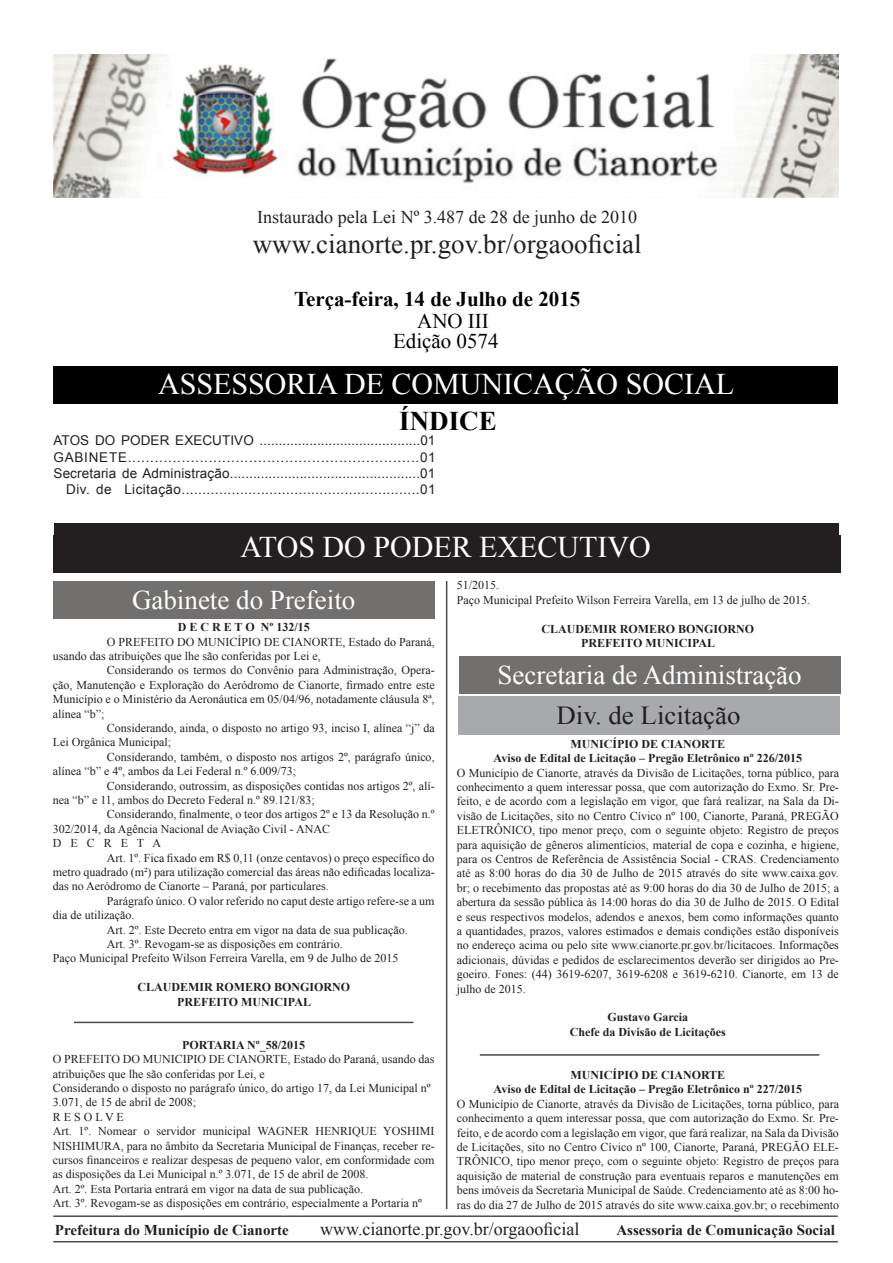
<style>
.page{position:relative;width:893px;height:1263px;background:#fff}
.page>*{position:absolute;margin:0;border:0;box-sizing:border-box;transform-origin:0 0}
.t1{font:30px "Times New Roman";color:#fff}
.t2{font:27px "Times New Roman";color:#fff}
.t3{font:27px "Times New Roman";color:#231f20}
.t4{font:700 27px "Times New Roman";color:#000}
.t5{font:25.95px "Times New Roman";color:#231f20}
.t6{font:700 21px "Times New Roman";color:#000}
.t7{font:21px "Times New Roman";color:#000}
.t8{font:18px "Times New Roman";color:#231f20}
.t9{font:700 15px "Times New Roman";color:#231f20}
.t10{font:13.5px "Arial";letter-spacing:.01em;color:#231f20}
.t11{font:13.5px "Arial";letter-spacing:.055em;color:#231f20}
.t12{font:13.5px "Arial";letter-spacing:.03em;color:#231f20}
.t13{font:12px/14.4px "Times New Roman";color:#231f20}
.t14{font:700 12px "Times New Roman";color:#231f20}
</style>
<div class="page">
<hr style="left:53px;top:1215px;width:785px;height:2px;background:#4d4948">
<hr style="left:53px;top:1241px;width:785px;height:1px;background:#4d4948">
<div style="left:54px;top:523px;width:785px;height:37px;background:#231f20"></div>
<img style="left:54px;top:54px;width:784px;height:143px">
<div style="left:53px;top:536px;width:787px;height:37px;background:#231f20"></div>
<div style="left:53px;top:366px;width:785px;height:38px;background:#000"></div>
<div style="left:53px;top:581px;width:382px;height:37px;background:#72706f"></div>
<div style="left:459px;top:656px;width:381px;height:37px;background:#72706f"></div>
<div style="left:458px;top:696px;width:381px;height:39px;background:#a8a9ad"></div>
<hr style="left:74px;top:1022px;width:339px;height:1px;background:#4d4948">
<hr style="left:480px;top:1054px;width:339px;height:2px;background:#4d4948">
<hr style="left:446px;top:581px;width:1px;height:628px;background:#4d4948">
<p class="t8" style="left:257px;top:205px;width:382px">Instaurado pela Lei Nº 3.487 de 28 de junho de 2010</p>
<p class="t3" style="left:253px;top:226px;width:390px">www.cianorte.pr.gov.br/orgaooficial</p>
<p class="t6" style="left:294px;top:284px;width:288px">Terça-feira, 14 de Julho de 2015</p>
<p class="t7" style="left:417px;top:306px;width:73px">ANO III</p>
<p class="t7" style="left:393px;top:326px;width:107px">Edição 0574</p>
<p class="t1" style="left:158px;top:364px;width:577px">ASSESSORIA DE COMUNICAÇÃO SOCIAL</p>
<p class="t10" style="left:54px;top:432px;width:383px">ATOS DO PODER EXECUTIVO ..........................................01</p>
<p class="t11" style="left:54px;top:448px;width:384px">GABINETE.................................................................01</p>
<p class="t10" style="left:54px;top:464px;width:383px">Secretaria de Administração.................................................01</p>
<p class="t12" style="left:66px;top:480px;width:371px">Div. de Licitação.........................................................01</p>
<p class="t4" style="left:399px;top:402px;width:99px">ÍNDICE</p>
<p class="t1" style="left:241px;top:526px;width:412px">ATOS DO PODER EXECUTIVO</p>
<p class="t2" style="left:132px;top:581px;width:225px">Gabinete do Prefeito</p>
<p class="t14" style="left:178px;top:619px;width:133px">D E C R E T O Nº 132/15</p>
<p class="t13" style="left:53px;top:634px;width:383px;text-indent:54px">O PREFEITO DO MUNICÍPIO DE CIANORTE, Estado do Paraná, usando das atribuições que lhe são conferidas por Lei e,</p>
<p class="t13" style="left:53px;top:663px;width:383px;text-align:justify;text-indent:54px">Considerando os termos do Convênio para Administração, Opera&shy;ção, Manutenção e Exploração do Aeródromo de Cianorte, firmado entre este Município e o Ministério da Aeronáutica em 05/04/96, notadamente cláusula 8ª, alínea “b”;</p>
<p class="t13" style="left:53px;top:720px;width:383px;text-indent:54px">Considerando, ainda, o disposto no artigo 93, inciso I, alínea “j” da<br>Lei Orgânica Municipal;</p>
<p class="t13" style="left:53px;top:749px;width:383px;text-indent:54px">Considerando, também, o disposto nos artigos 2º, parágrafo único, alínea “b” e 4º, ambos da Lei Federal n.º 6.009/73;</p>
<p class="t13" style="left:53px;top:778px;width:383px;text-indent:54px">Considerando, outrossim, as disposições contidas nos artigos 2º, alí&shy;nea “b” e 11, ambos do Decreto Federal n.º 89.121/83;</p>
<p class="t13" style="left:53px;top:807px;width:383px;text-indent:54px">Considerando, finalmente, o teor dos artigos 2º e 13 da Resolução n.º<br>302/2014, da Agência Nacional de Aviação Civil - ANAC</p>
<p class="t13" style="left:53px;top:836px;width:110px">D E C R E T A</p>
<p class="t13" style="left:53px;top:850px;width:383px;text-align:justify;text-indent:54px">Art. 1º. Fica fixado em R$ 0,11 (onze centavos) o preço específico do metro quadrado (m²) para utilização comercial das áreas não edificadas localiza&shy;das no Aeródromo de Cianorte – Paraná, por particulares.</p>
<p class="t13" style="left:53px;top:893px;width:383px;text-indent:54px">Parágrafo único. O valor referido no caput deste artigo refere-se a um dia de utilização.</p>
<p class="t13" style="left:107px;top:922px;width:302px">Art. 2º. Este Decreto entra em vigor na data de sua publicação.</p>
<p class="t13" style="left:107px;top:936px;width:238px">Art. 3º. Revogam-se as disposições em contrário.</p>
<p class="t13" style="left:53px;top:951px;width:347px">Paço Municipal Prefeito Wilson Ferreira Varella, em 9 de Julho de 2015</p>
<p class="t14" style="left:137px;top:979px;width:214px">CLAUDEMIR ROMERO BONGIORNO</p>
<p class="t14" style="left:177px;top:993px;width:135px">PREFEITO MUNICIPAL</p>
<p class="t14" style="left:182px;top:1036px;width:124px">PORTARIA Nº_58/2015</p>
<p class="t13" style="left:53px;top:1052px;width:383px">O PREFEITO DO MUNICIPIO DE CIANORTE, Estado do Paraná, usando das</p>
<p class="t13" style="left:53px;top:1066px;width:213px">atribuições que lhe são conferidas por Lei, e</p>
<p class="t13" style="left:53px;top:1080px;width:379px">Considerando o disposto no parágrafo único, do artigo 17, da Lei Municipal nº</p>
<p class="t13" style="left:53px;top:1095px;width:145px">3.071, de 15 de abril de 2008;</p>
<p class="t13" style="left:53px;top:1109px;width:73px">R E S O L V E</p>
<p class="t13" style="left:53px;top:1124px;width:383px;text-align:justify">Art. 1º. Nomear o servidor municipal WAGNER HENRIQUE YOSHIMI NISHIMURA, para no âmbito da Secretaria Municipal de Finanças, receber re&shy;cursos financeiros e realizar despesas de pequeno valor, em conformidade com as disposições da Lei Municipal n.º 3.071, de 15 de abril de 2008.</p>
<p class="t13" style="left:53px;top:1181px;width:312px">Art. 2º. Esta Portaria entrará em vigor na data de sua publicação.</p>
<p class="t13" style="left:53px;top:1196px;width:371px">Art. 3º. Revogam-se as disposições em contrário, especialmente a Portaria nº</p>
<p class="t13" style="left:457px;top:578px;width:44px">51/2015.</p>
<p class="t13" style="left:457px;top:592px;width:355px">Paço Municipal Prefeito Wilson Ferreira Varella, em 13 de julho de 2015.</p>
<p class="t14" style="left:541px;top:620px;width:214px">CLAUDEMIR ROMERO BONGIORNO</p>
<p class="t14" style="left:581px;top:635px;width:135px">PREFEITO MUNICIPAL</p>
<p class="t2" style="left:497px;top:656px;width:306px">Secretaria de Administração</p>
<p class="t5" style="left:556px;top:698px;width:186px">Div. de Licitação</p>
<p class="t14" style="left:570px;top:735px;width:156px">MUNICÍPIO DE CIANORTE</p>
<p class="t14" style="left:494px;top:750px;width:310px">Aviso de Edital de Licitação – Pregão Eletrônico nº 226/2015</p>
<p class="t13" style="left:457px;top:765px;width:384px;text-align:justify">O Município de Cianorte, através da Divisão de Licitações, torna público, para conhecimento a quem interessar possa, que com autorização do Exmo. Sr. Pre&shy;feito, e de acordo com a legislação em vigor, que fará realizar, na Sala da Di&shy;visão de Licitações, sito no Centro Cívico nº 100, Cianorte, Paraná, PREGÃO ELETRÔNICO, tipo menor preço, com o seguinte objeto: Registro de preços para aquisição de gêneros alimentícios, material de copa e cozinha, e higiene, para os Centros de Referência de Assistência Social - CRAS. Credenciamento até as 8:00 horas do dia 30 de Julho de 2015 através do site www.caixa.gov. br; o recebimento das propostas até as 9:00 horas do dia 30 de Julho de 2015; a abertura da sessão pública às 14:00 horas do dia 30 de Julho de 2015. O Edital e seus respectivos modelos, adendos e anexos, bem como informações quanto a quantidades, prazos, valores estimados e demais condições estão disponíveis no endereço acima ou pelo site www.cianorte.pr.gov.br/licitacoes. Informações adicionais, dúvidas e pedidos de esclarecimentos deverão ser dirigidos ao Pre&shy;goeiro. Fones: (44) 3619-6207, 3619-6208 e 3619-6210. Cianorte, em 13 de julho de 2015.</p>
<p class="t14" style="left:607px;top:1009px;width:82px">Gustavo Garcia</p>
<p class="t14" style="left:570px;top:1023px;width:157px">Chefe da Divisão de Licitações</p>
<p class="t14" style="left:570px;top:1067px;width:156px">MUNICÍPIO DE CIANORTE</p>
<p class="t14" style="left:494px;top:1081px;width:310px">Aviso de Edital de Licitação – Pregão Eletrônico nº 227/2015</p>
<p class="t13" style="left:457px;top:1096px;width:384px;text-align:justify">O Município de Cianorte, através da Divisão de Licitações, torna público, para conhecimento a quem interessar possa, que com autorização do Exmo. Sr. Pre&shy;feito, e de acordo com a legislação em vigor, que fará realizar, na Sala da Divisão de Licitações, sito no Centro Cívico nº 100, Cianorte, Paraná, PREGÃO ELE-TRÔNICO, tipo menor preço, com o seguinte objeto: Registro de preços para aquisição de material de construção para eventuais reparos e manutenções em bens imóveis da Secretaria Municipal de Saúde. Credenciamento até as 8:00 ho&shy;ras do dia 27 de Julho de 2015 através do site www.caixa.gov.br; o recebimento</p>
<p class="t9" style="left:55px;top:1220px;width:235px">Prefeitura do Município de Cianorte</p>
<h3 class="t8" style="left:320px;top:1217px;width:261px">www.cianorte.pr.gov.br/orgaooficial</h3>
<p class="t9" style="left:616px;top:1220px;width:220px">Assessoria de Comunicação Social</p>
</div>
